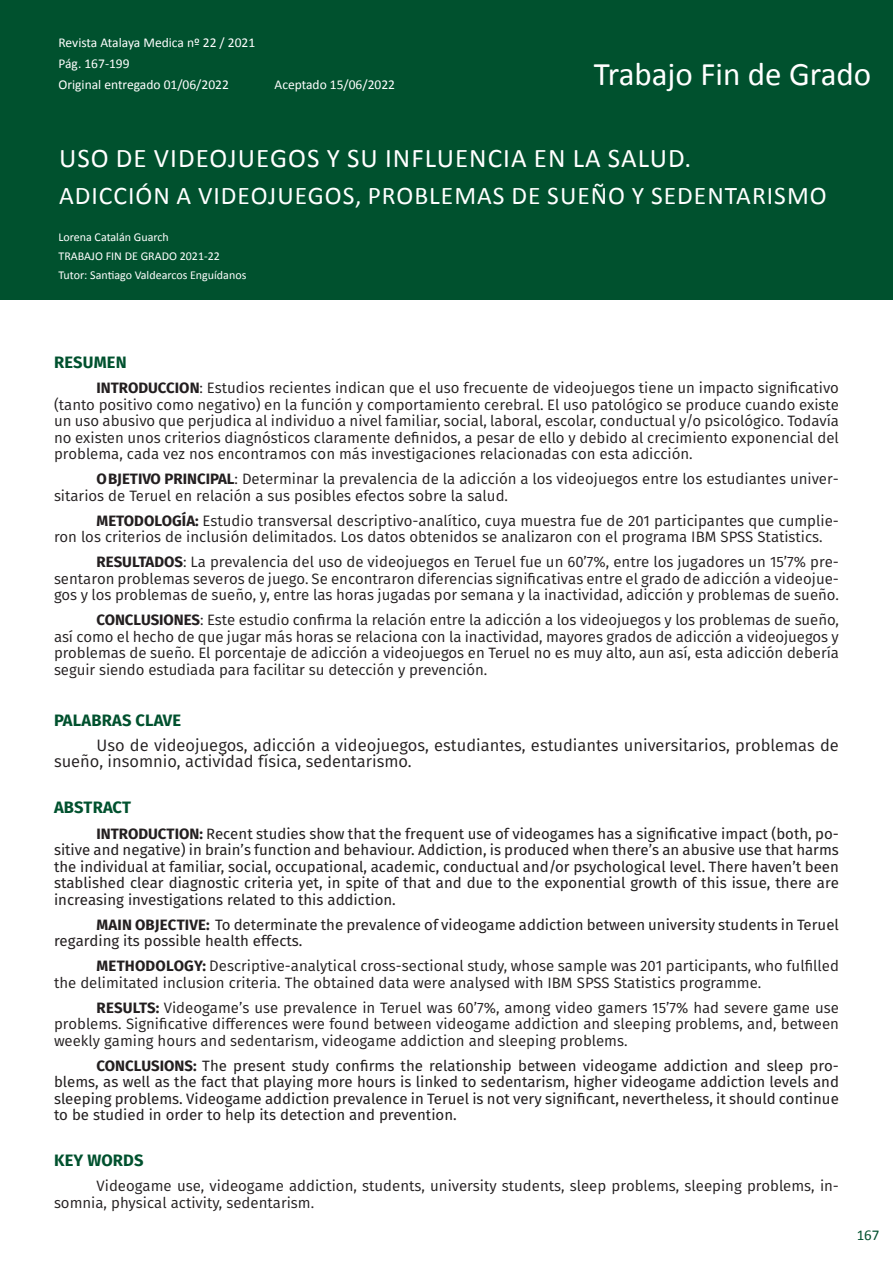
<style>
.page{position:relative;width:893px;height:1263px;background:#fff}
.page>*{position:absolute;margin:0;border:0;box-sizing:border-box;transform-origin:0 0}
.t1{font:33px "Calibri";color:#fff}
.Encabezado_articulos{font:27px "Calibri";letter-spacing:.04em;color:#fff}
.Encabezado_articulos-2{font:25.5px "Calibri";letter-spacing:.04em;color:#fff}
.Texto{font:16.5px/16.5px "Fira Sans";color:#231f20}
.encabezado{font:700 16.5px "Fira Sans";letter-spacing:.01em;color:#00512e}
.Texto-2{font:15px/16.5px "Fira Sans";color:#231f20;text-align:justify}
.Texto-3{font:15px/16.5px "Fira Sans";color:#231f20;text-align:justify}
.t2{font:15px "Calibri";color:#00512e}
.t3{font:13.5px "Calibri";color:#fff}
.Encabezado_articulos-3{font:12px "Calibri";color:#fff}
.s1{font-weight:700}
</style>
<div class="page">
<div style="left:0;top:0;width:893px;height:300px;background:#00512e"></div>
<p class="t3" style="left:58px;top:34px;width:198px">Revista Atalaya Medica nº 22 / 2021</p>
<p class="t3" style="left:58px;top:55px;width:73px">Pág. 167-199</p>
<p class="t3" style="left:58px;top:76px;width:172px">Original entregado 01/06/2022</p>
<p class="t3" style="left:274px;top:76px;width:122px">Aceptado 15/06/2022</p>
<h1 class="t1" style="left:594px;top:53px;width:279px">Trabajo Fin de Grado</h1>
<p class="Encabezado_articulos" style="left:59px;top:141px;width:634px">USO DE VIDEOJUEGOS Y SU INFLUENCIA EN LA SALUD.</p>
<p class="Encabezado_articulos-2" style="left:59px;top:179px;width:769px">ADICCIÓN A VIDEOJUEGOS, PROBLEMAS DE SUEÑO Y SEDENTARISMO</p>
<p class="Encabezado_articulos-3" style="left:58px;top:230px;width:112px">Lorena Catalán Guarch</p>
<p class="Encabezado_articulos-3" style="left:58px;top:248px;width:163px">TRABAJO FIN DE GRADO 2021-22</p>
<p class="Encabezado_articulos-3" style="left:58px;top:267px;width:189px">Tutor: Santiago Valdearcos Enguídanos</p>
<p class="encabezado" style="left:54px;top:349px;width:74px">RESUMEN</p>
<p class="Texto-2" style="left:54px;top:380px;width:786px;text-indent:43px"><span class="s1">INTRODUCCION</span>: Estudios recientes indican que el uso frecuente de videojuegos tiene un impacto significativo (tanto positivo como negativo) en la función y comportamiento cerebral. El uso patológico se produce cuando existe un uso abusivo que perjudica al individuo a nivel familiar, social, laboral, escolar, conductual y/o psicológico. Todavía no existen unos criterios diagnósticos claramente definidos, a pesar de ello y debido al crecimiento exponencial del problema, cada vez nos encontramos con más investigaciones relacionadas con esta adicción.</p>
<p class="Texto-2" style="left:54px;top:471px;width:786px;text-indent:43px"><span class="s1">OBJETIVO PRINCIPAL</span>: Determinar la prevalencia de la adicción a los videojuegos entre los estudiantes univer&shy;sitarios de Teruel en relación a sus posibles efectos sobre la salud.</p>
<p class="Texto-2" style="left:54px;top:512px;width:786px;text-indent:43px"><span class="s1">METODOLOGÍA:</span> Estudio transversal descriptivo-analítico, cuya muestra fue de 201 participantes que cumplie&shy;ron los criterios de inclusión delimitados. Los datos obtenidos se analizaron con el programa IBM SPSS Statistics.</p>
<p class="Texto-2" style="left:54px;top:554px;width:786px;text-indent:43px"><span class="s1">RESULTADOS</span>: La prevalencia del uso de videojuegos en Teruel fue un 60’7%, entre los jugadores un 15’7% pre&shy;sentaron problemas severos de juego. Se encontraron diferencias significativas entre el grado de adicción a videojue&shy;gos y los problemas de sueño, y, entre las horas jugadas por semana y la inactividad, adicción y problemas de sueño.</p>
<p class="Texto-2" style="left:54px;top:612px;width:786px;text-indent:43px"><span class="s1">CONCLUSIONES</span>: Este estudio confirma la relación entre la adicción a los videojuegos y los problemas de sueño, así como el hecho de que jugar más horas se relaciona con la inactividad, mayores grados de adicción a videojuegos y problemas de sueño. El porcentaje de adicción a videojuegos en Teruel no es muy alto, aun así, esta adicción debería seguir siendo estudiada para facilitar su detección y prevención.</p>
<p class="encabezado" style="left:54px;top:706px;width:129px">PALABRAS CLAVE</p>
<p class="Texto" style="left:54px;top:736px;width:786px;text-indent:43px">Uso de videojuegos, adicción a videojuegos, estudiantes, estudiantes universitarios, problemas de sueño, insomnio, actividad física, sedentarismo.</p>
<p class="encabezado" style="left:54px;top:794px;width:78px">ABSTRACT</p>
<p class="Texto-3" style="left:54px;top:825px;width:786px;text-indent:43px"><span class="s1">INTRODUCTION:</span> Recent studies show that the frequent use of videogames has a significative impact (both, po&shy;sitive and negative) in brain’s function and behaviour. Addiction, is produced when there’s an abusive use that harms the individual at familiar, social, occupational, academic, conductual and/or psychological level. There haven’t been stablished clear diagnostic criteria yet, in spite of that and due to the exponential growth of this issue, there are increasing investigations related to this addiction.</p>
<p class="Texto-3" style="left:54px;top:916px;width:786px;text-indent:43px"><span class="s1">MAIN OBJECTIVE:</span> To determinate the prevalence of videogame addiction between university students in Teruel regarding its possible health effects.</p>
<p class="Texto-2" style="left:54px;top:957px;width:786px;text-indent:43px"><span class="s1">METHODOLOGY:</span> Descriptive-analytical cross-sectional study, whose sample was 201 participants, who fulfilled the delimitated inclusion criteria. The obtained data were analysed with IBM SPSS Statistics programme.</p>
<p class="Texto-2" style="left:54px;top:999px;width:786px;text-indent:43px"><span class="s1">RESULTS:</span> Videogame’s use prevalence in Teruel was 60’7%, among video gamers 15’7% had severe game use problems. Significative differences were found between videogame addiction and sleeping problems, and, between weekly gaming hours and sedentarism, videogame addiction and sleeping problems.</p>
<p class="Texto-3" style="left:54px;top:1057px;width:786px;text-indent:43px"><span class="s1">CONCLUSIONS:</span> The present study confirms the relationship between videogame addiction and sleep pro&shy;blems, as well as the fact that playing more hours is linked to sedentarism, higher videogame addiction levels and sleeping problems. Videogame addiction prevalence in Teruel is not very significant, nevertheless, it should continue to be studied in order to help its detection and prevention.</p>
<p class="encabezado" style="left:54px;top:1147px;width:91px">KEY WORDS</p>
<p class="Texto-2" style="left:54px;top:1177px;width:786px;text-indent:43px">Videogame use, videogame addiction, students, university students, sleep problems, sleeping problems, in&shy;somnia, physical activity, sedentarism.</p>
<p class="t2" style="left:857px;top:1225px;width:24px">167</p>
</div>
